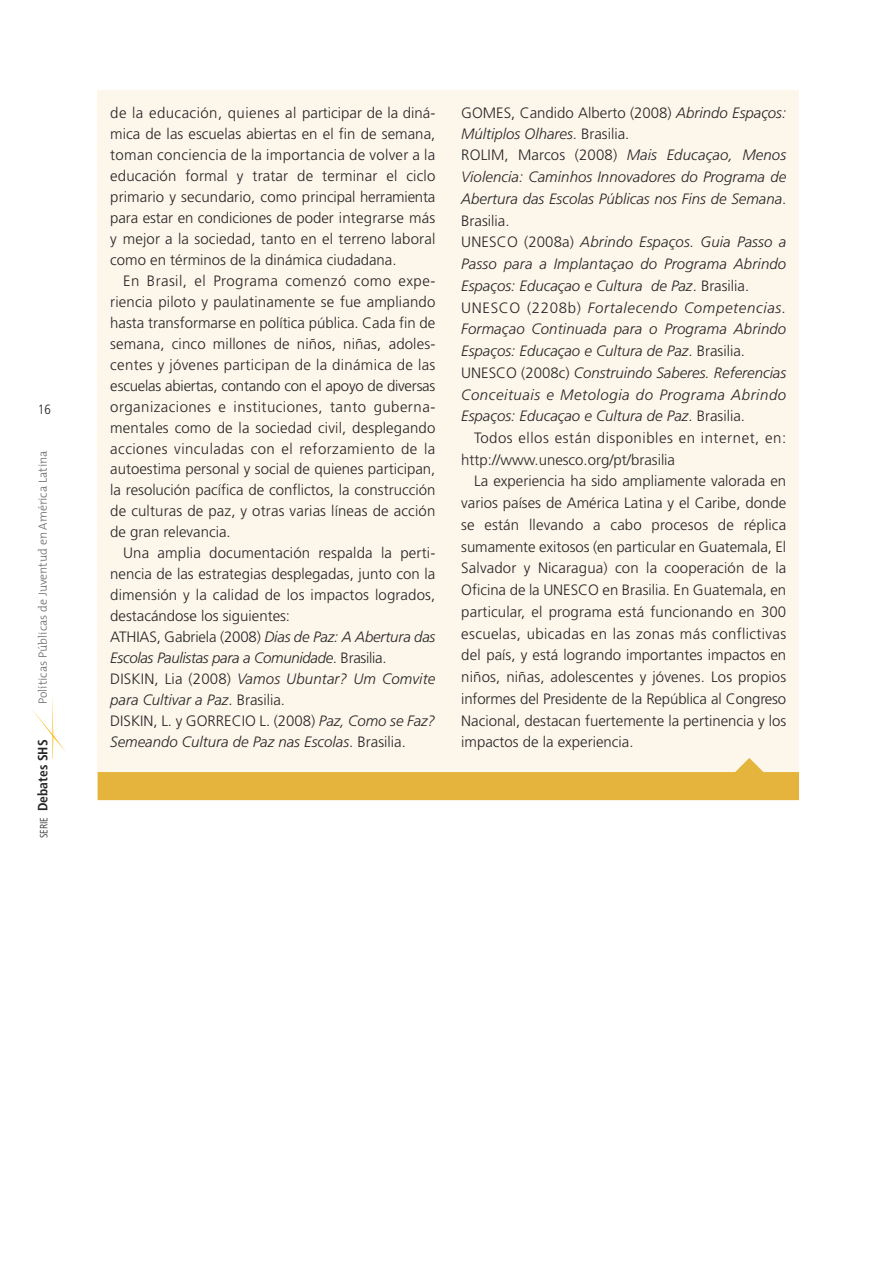
<style>
.page{position:relative;width:876px;height:1263px;background:#fff}
.page>*{position:absolute;margin:0;border:0;box-sizing:border-box;transform-origin:0 0}
.t1{font:300 15px/21px "Frutiger";color:#272527;text-align:justify}
.t2{font:italic 300 15px/21.8px "Frutiger";letter-spacing:.005em;color:#272527}
.t3{font:300 15px/21.8px "Frutiger";letter-spacing:.035em;color:#272527}
.t4{font:700 condensed 13.5px "Frutiger";color:#272527}
.t5{font:300 condensed 13.5px "Frutiger";color:#272527}
.t6{font:300 12px "The Mix";color:#686768}
.s1{font-weight:300;font-size:10.5px}
.s2{font-style:italic}
.s3{font-style:normal}
</style>
<div class="page">
<svg style="left:31px;top:696px;width:35px;height:63px"></svg>
<div style="left:98px;top:91px;width:701px;height:683px;background:#fcf7ea"></div>
<svg style="left:98px;top:758px;width:701px;height:42px"></svg>
<p class="t5" style="left:38px;top:404px;width:14px">16</p>
<p class="t6" style="left:36px;top:704px;width:255px;rotate:-90deg">Políticas Públicas de Juventud en América Latina</p>
<p class="t4" style="left:37px;top:838px;width:100px;rotate:-90deg"><span class="s1">SERIE</span> Debates SHS</p>
<p class="t1" style="left:110px;top:103px;width:326px">de la educación, quienes al participar de la diná&shy;mica de las escuelas abiertas en el fin de semana, toman conciencia de la importancia de volver a la educación formal y tratar de terminar el ciclo primario y secundario, como principal herramienta para estar en condiciones de poder integrarse más y mejor a la sociedad, tanto en el terreno laboral como en términos de la dinámica ciudadana.</p>
<p class="t1" style="left:110px;top:271px;width:327px;text-indent:13px">En Brasil, el Programa comenzó como expe&shy;riencia piloto y paulatinamente se fue ampliando hasta transformarse en política pública. Cada fin de semana, cinco millones de niños, niñas, adoles&shy;centes y jóvenes participan de la dinámica de las escuelas abiertas, contando con el apoyo de diversas organizaciones e instituciones, tanto guberna&shy;mentales como de la sociedad civil, desplegando acciones vinculadas con el reforzamiento de la autoestima personal y social de quienes participan, la resolución pacífica de conflictos, la construcción de culturas de paz, y otras varias líneas de acción de gran relevancia.</p>
<p class="t1" style="left:110px;top:544px;width:327px;text-align:left;text-indent:13px">Una amplia documentación respalda la perti&shy;nencia de las estrategias desplegadas, junto con la dimensión y la calidad de los impactos logrados, destacándose los siguientes:<br>ATHIAS, Gabriela (2008) <span class="s2">Dias de Paz: A Abertura das Escolas Paulistas para a Comunidade</span>. Brasilia.<br>DISKIN, Lia (2008) <span class="s2">Vamos Ubuntar? Um Comvite para Cultivar a Paz</span>. Brasilia.<br>DISKIN, L. y GORRECIO L. (2008) <span class="s2">Paz, Como se Faz?<br>Semeando Cultura de Paz nas Escolas</span>. Brasilia.</p>
<p class="t2" style="left:461px;top:103px;width:326px"><span class="s3">GOMES, Candido Alberto (2008)</span> Abrindo Espaços:<br>Múltiplos Olhares<span class="s3">. Brasilia.<br>ROLIM, Marcos (2008)</span> Mais Educaçao, Menos Violencia: Caminhos Innovadores do Programa de Abertura das Escolas Públicas nos Fins de Semana<span class="s3">.<br>Brasilia.<br>UNESCO (2008a)</span> Abrindo Espaços. Guia Passo a Passo para a Implantaçao do Programa Abrindo Espaços: Educaçao e Cultura de Paz<span class="s3">. Brasilia.<br>UNESCO (2208b)</span> Fortalecendo Competencias.<br>Formaçao Continuada para o Programa Abrindo Espaços: Educaçao e Cultura de Paz<span class="s3">. Brasilia.<br>UNESCO (2008c)</span> Construindo Saberes. Referencias Conceituais e Metologia do Programa Abrindo Espaços: Educaçao e Cultura de Paz<span class="s3">. Brasilia.</span></p>
<p class="t3" style="left:461px;top:428px;width:326px;text-indent:13px">Todos ellos están disponibles en internet, en: http://www.unesco.org/pt/brasilia</p>
<p class="t1" style="left:461px;top:472px;width:326px;line-height:21.8px;text-indent:13px">La experiencia ha sido ampliamente valorada en varios países de América Latina y el Caribe, donde se están llevando a cabo procesos de réplica sumamente exitosos (en particular en Guatemala, El Salvador y Nicaragua) con la cooperación de la Oficina de la UNESCO en Brasilia. En Guatemala, en particular, el programa está funcionando en 300 escuelas, ubicadas en las zonas más conflictivas del país, y está logrando importantes impactos en niños, niñas, adolescentes y jóvenes. Los propios informes del Presidente de la República al Congreso Nacional, destacan fuertemente la pertinencia y los impactos de la experiencia.</p>
</div>
